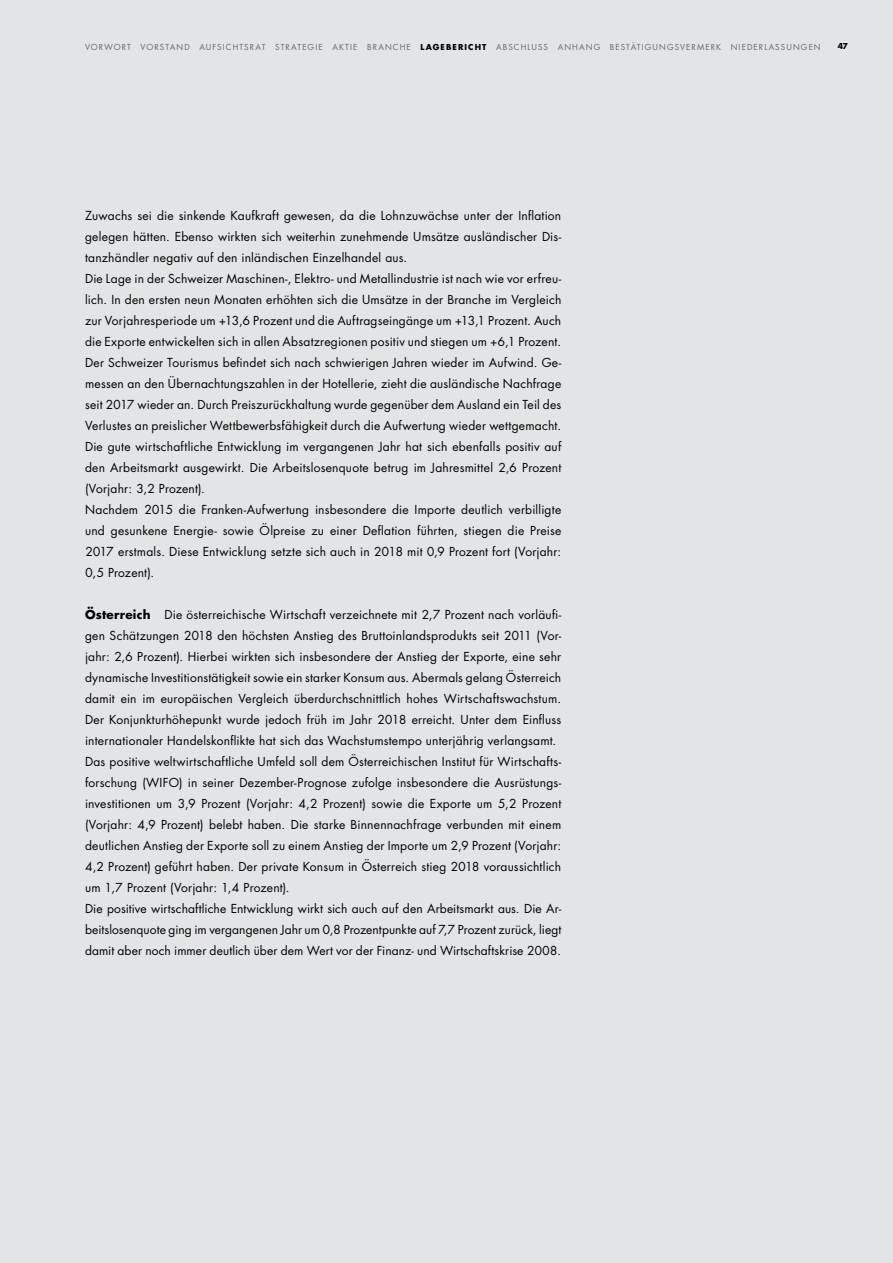
<style>
.page{position:relative;width:893px;height:1263px;background:#e3e4e6}
.page>*{position:absolute;margin:0;border:0;box-sizing:border-box;transform-origin:0 0}
.t1{font:13.5px/21px "Fi Futura";letter-spacing:.015em;color:#000}
.t2{font:9px "Fi Futura";letter-spacing:.12em;color:#68676c}
.t3{font:700 9px "Fi Futura";color:#000}
.s1{font-weight:700;color:#000}
.s2{font-weight:700}
</style>
<div class="page">
<p class="t2" style="left:85px;top:41px;width:737px">VORWORT VORSTAND AUFSICHTSRAT STRATEGIE AKTIE BRANCHE <span class="s1">LAGEBERICHT</span> ABSCHLUSS ANHANG BESTÄTIGUNGSVERMERK NIEDERLASSUNGEN</p>
<p class="t3" style="left:838px;top:41px;width:12px">47</p>
<p class="t1" style="left:85px;top:204px;width:478px">Zuwachs sei die sinkende Kaufkraft gewesen, da die Lohnzuwächse unter der Inflation gelegen hätten. Ebenso wirkten sich weiterhin zunehmende Umsätze ausländischer Dis&shy;tanzhändler negativ auf den inländischen Einzelhandel aus.<br>Die Lage in der Schweizer Maschinen-, Elektro- und Metallindustrie ist nach wie vor erfreu&shy;lich. In den ersten neun Monaten erhöhten sich die Umsätze in der Branche im Vergleich zur Vorjahresperiode um +13,6 Prozent und die Auftragseingänge um +13,1 Prozent. Auch die Exporte entwickelten sich in allen Absatzregionen positiv und stiegen um +6,1 Prozent.<br>Der Schweizer Tourismus befindet sich nach schwierigen Jahren wieder im Aufwind. Ge&shy;messen an den Übernachtungszahlen in der Hotellerie, zieht die ausländische Nachfrage seit 2017 wieder an. Durch Preiszurückhaltung wurde gegenüber dem Ausland ein Teil des Verlustes an preislicher Wettbewerbsfähigkeit durch die Aufwertung wieder wettgemacht.<br>Die gute wirtschaftliche Entwicklung im vergangenen Jahr hat sich ebenfalls positiv auf den Arbeitsmarkt ausgewirkt. Die Arbeitslosenquote betrug im Jahresmittel 2,6 Prozent (Vorjahr: 3,2 Prozent).<br>Nachdem 2015 die Franken-Aufwertung insbesondere die Importe deutlich verbilligte und gesunkene Energie- sowie Ölpreise zu einer Deflation führten, stiegen die Preise 2017 erstmals. Diese Entwicklung setzte sich auch in 2018 mit 0,9 Prozent fort (Vorjahr:<br>0,5 Prozent).</p>
<p class="t1" style="left:85px;top:604px;width:478px"><span class="s2">Österreich</span> Die österreichische Wirtschaft verzeichnete mit 2,7 Prozent nach vorläufi&shy;gen Schätzungen 2018 den höchsten Anstieg des Bruttoinlandsprodukts seit 2011 (Vor&shy;jahr: 2,6 Prozent). Hierbei wirkten sich insbesondere der Anstieg der Exporte, eine sehr dynamische Investitionstätigkeit sowie ein starker Konsum aus. Abermals gelang Österreich damit ein im europäischen Vergleich überdurchschnittlich hohes Wirtschaftswachstum.<br>Der Konjunkturhöhepunkt wurde jedoch früh im Jahr 2018 erreicht. Unter dem Einfluss internationaler Handelskonflikte hat sich das Wachstumstempo unterjährig verlangsamt.<br>Das positive weltwirtschaftliche Umfeld soll dem Österreichischen Institut für Wirtschafts&shy;forschung (WIFO) in seiner Dezember-Prognose zufolge insbesondere die Ausrüstungs&shy;investitionen um 3,9 Prozent (Vorjahr: 4,2 Prozent) sowie die Exporte um 5,2 Prozent (Vorjahr: 4,9 Prozent) belebt haben. Die starke Binnennachfrage verbunden mit einem deutlichen Anstieg der Exporte soll zu einem Anstieg der Importe um 2,9 Prozent (Vorjahr:<br>4,2 Prozent) geführt haben. Der private Konsum in Österreich stieg 2018 voraussichtlich um 1,7 Prozent (Vorjahr: 1,4 Prozent).<br>Die positive wirtschaftliche Entwicklung wirkt sich auch auf den Arbeitsmarkt aus. Die Ar&shy;beitslosenquote ging im vergangenen Jahr um 0,8 Prozentpunkte auf 7,7 Prozent zurück, liegt damit aber noch immer deutlich über dem Wert vor der Finanz- und Wirtschaftskrise 2008.</p>
</div>
